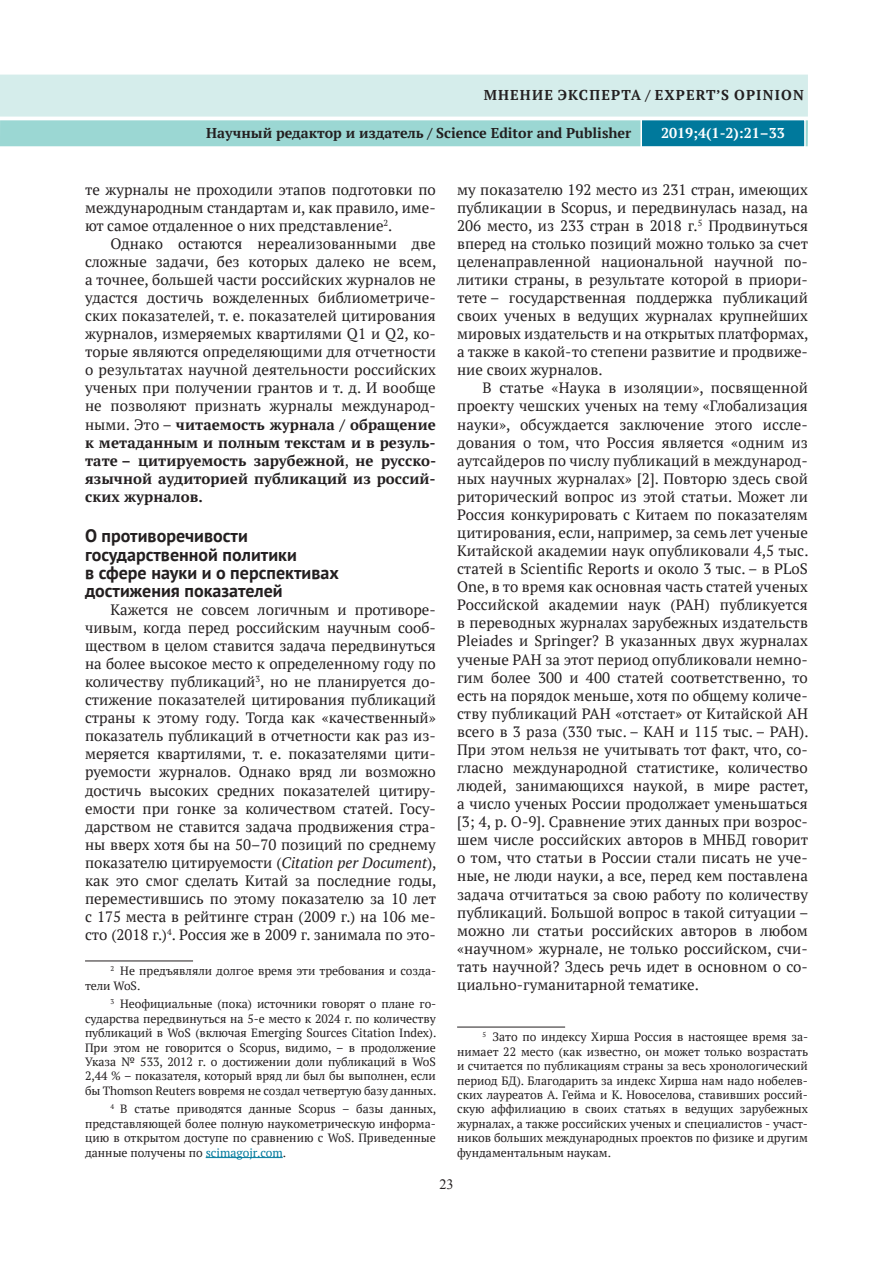
<style>
.page{position:relative;width:893px;height:1263px;background:#fff}
.page>*{position:absolute;margin:0;border:0;box-sizing:border-box;transform-origin:0 0}
.t1{font:700 18px/18px "PT Sans";color:#231f20}
.t2{font:15px/18.1px "PT Serif";color:#231f20;text-align:justify}
.t3{font:700 14.25px "PT Serif";color:#231f20}
.t4{font:700 14.25px "PT Serif";letter-spacing:.08em;color:#231f20}
.t5{font:700 14.25px "PT Serif";color:#fff}
.t6{font:14.25px "Times New Roman";color:#231f20}
.t7{font:12px/14.4px "PT Serif";color:#231f20;text-align:justify}
.s1{font-weight:700}
.s2{font-style:italic}
.s3{color:#00799c}
</style>
<div class="page">
<div style="left:0;top:75px;width:808px;height:42px;background:#d5edeb"></div>
<div style="left:0;top:120px;width:808px;height:26px;background:#9bd7d3"></div>
<svg style="left:640px;top:120px;width:166px;height:27px;background:#1081a2"></svg>
<hr style="left:85px;top:961px;width:108px;height:1px;background:#231f20">
<hr style="left:206px;top:1157px;width:77px;height:1px;background:#00799c">
<hr style="left:457px;top:1027px;width:108px;height:1px;background:#231f20">
<p class="t4" style="left:484px;top:86px;width:322px">МНЕНИЕ ЭКСПЕРТА / EXPERT’S OPINION</p>
<p class="t5" style="left:661px;top:124px;width:125px">2019;4(1-2):21–33</p>
<p class="t3" style="left:206px;top:124px;width:427px">Научный редактор и издатель / Science Editor and Publisher</p>
<p class="t2" style="left:85px;top:180px;width:352px">те журналы не проходили этапов подготовки по международным стандартам и, как правило, име&shy;ют самое отдаленное о них представление<sup>2</sup>.</p>
<p class="t2" style="left:85px;top:234px;width:353px;text-indent:26px">Однако остаются нереализованными две сложные задачи, без которых далеко не всем, а точнее, большей части российских журналов не удастся достичь вожделенных библиометриче&shy;ских показателей, т. е. показателей цитирования журналов, измеряемых квартилями Q1 и Q2, ко&shy;торые являются определяющими для отчетности о результатах научной деятельности российских ученых при получении грантов и т. д. И вообще не позволяют признать журналы международ&shy;ными. Это – <span class="s1">читаемость журнала / обращение к метаданным и полным текстам и в резуль&shy;тате – цитируемость зарубежной</span>, <span class="s1">не русско&shy;язычной аудиторией публикаций из россий&shy;ских журналов.</span></p>
<p class="t1" style="left:85px;top:527px;width:255px">О противоречивости государственной политики<br>в сфере науки и о перспективах достижения показателей</p>
<p class="t2" style="left:85px;top:600px;width:353px;text-indent:26px">Кажется не совсем логичным и противоре&shy;чивым, когда перед российским научным сооб&shy;ществом в целом ставится задача передвинуться на более высокое место к определенному году по количеству публикаций<sup>3</sup>, но не планируется до&shy;стижение показателей цитирования публикаций страны к этому году. Тогда как «качественный» показатель публикаций в отчетности как раз из&shy;меряется квартилями, т. е. показателями цити&shy;руемости журналов. Однако вряд ли возможно достичь высоких средних показателей цитиру&shy;емости при гонке за количеством статей. Госу&shy;дарством не ставится задача продвижения стра&shy;ны вверх хотя бы на 50–70 позиций по среднему показателю цитируемости (<span class="s2">Citation per Document</span>), как это смог сделать Китай за последние годы, переместившись по этому показателю за 10 лет с 175 места в рейтинге стран (2009 г.) на 106 ме&shy;сто (2018 г.)<sup>4</sup>. Россия же в 2009 г. занимала по это-</p>
<p class="t7" style="left:85px;top:964px;width:353px;text-indent:26px"><sup>2</sup> Не предъявляли долгое время эти требования и созда&shy;тели WoS.</p>
<p class="t7" style="left:85px;top:997px;width:353px;text-indent:26px"><sup>3</sup> Неофициальные (пока) источники говорят о плане го&shy;сударства передвинуться на 5-е место к 2024 г. по количеству публикаций в WoS (включая Emerging Sources Citation Index).<br>При этом не говорится о Scopus, видимо, – в продолжение Указа № 533, 2012 г. о достижении доли публикаций в WoS 2,44 % – показателя, который вряд ли был бы выполнен, если бы Thomson Reuters вовремя не создал четвертую базу данных.</p>
<p class="t7" style="left:85px;top:1102px;width:353px;text-indent:26px"><sup>4</sup> В статье приводятся данные Scopus – базы данных, представляющей более полную наукометрическую информа&shy;цию в открытом доступе по сравнению с WoS. Приведенные данные получены по <span class="s3">scimagojr.com</span>.</p>
<p class="t2" style="left:457px;top:180px;width:353px">му показателю 192 место из 231 стран, имеющих публикации в Scopus, и передвинулась назад, на 206 место, из 233 стран в 2018 г.<sup>5</sup> Продвинуться вперед на столько позиций можно только за счет целенаправленной национальной научной по&shy;литики страны, в результате которой в приори&shy;тете – государственная поддержка публикаций своих ученых в ведущих журналах крупнейших мировых издательств и на открытых платформах, а также в какой-то степени развитие и продвиже&shy;ние своих журналов.</p>
<p class="t2" style="left:457px;top:379px;width:353px;text-indent:26px">В статье «Наука в изоляции», посвященной проекту чешских ученых на тему «Глобализация науки», обсуждается заключение этого иссле&shy;дования о том, что Россия является «одним из аутсайдеров по числу публикаций в международ&shy;ных научных журналах» [2]. Повторю здесь свой риторический вопрос из этой статьи. Может ли Россия конкурировать с Китаем по показателям цитирования, если, например, за семь лет ученые Китайской академии наук опубликовали 4,5 тыс. статей в Scientific Reports и около 3 тыс. – в PLoS One, в то время как основная часть статей ученых Российской академии наук (РАН) публикуется в переводных журналах зарубежных издательств Pleiades и Springer? В указанных двух журналах ученые РАН за этот период опубликовали немно&shy;гим более 300 и 400 статей соответственно, то есть на порядок меньше, хотя по общему количе&shy;ству публикаций РАН «отстает» от Китайской АН всего в 3 раза (330 тыс. – КАН и 115 тыс. – РАН).<br>При этом нельзя не учитывать тот факт, что, со&shy;гласно международной статистике, количество людей, занимающихся наукой, в мире растет, а число ученых России продолжает уменьшаться [3; 4, p. O-9]. Сравнение этих данных при возрос&shy;шем числе российских авторов в МНБД говорит о том, что статьи в России стали писать не уче&shy;ные, не люди науки, а все, перед кем поставлена задача отчитаться за свою работу по количеству публикаций. Большой вопрос в такой ситуации – можно ли статьи российских авторов в любом «научном» журнале, не только российском, счи&shy;тать научной? Здесь речь идет в основном о со&shy;циально-гуманитарной тематике.</p>
<p class="t7" style="left:457px;top:1030px;width:353px;text-indent:26px"><sup>5</sup> Зато по индексу Хирша Россия в настоящее время за&shy;нимает 22 место (как известно, он может только возрастать и считается по публикациям страны за весь хронологический период БД). Благодарить за индекс Хирша нам надо нобелев&shy;ских лауреатов А. Гейма и К. Новоселова, ставивших россий&shy;скую аффилиацию в своих статьях в ведущих зарубежных журналах, а также российских ученых и специалистов - участ&shy;ников больших международных проектов по физике и другим фундаментальным наукам.</p>
<p class="t6" style="left:439px;top:1174px;width:16px">23</p>
</div>
